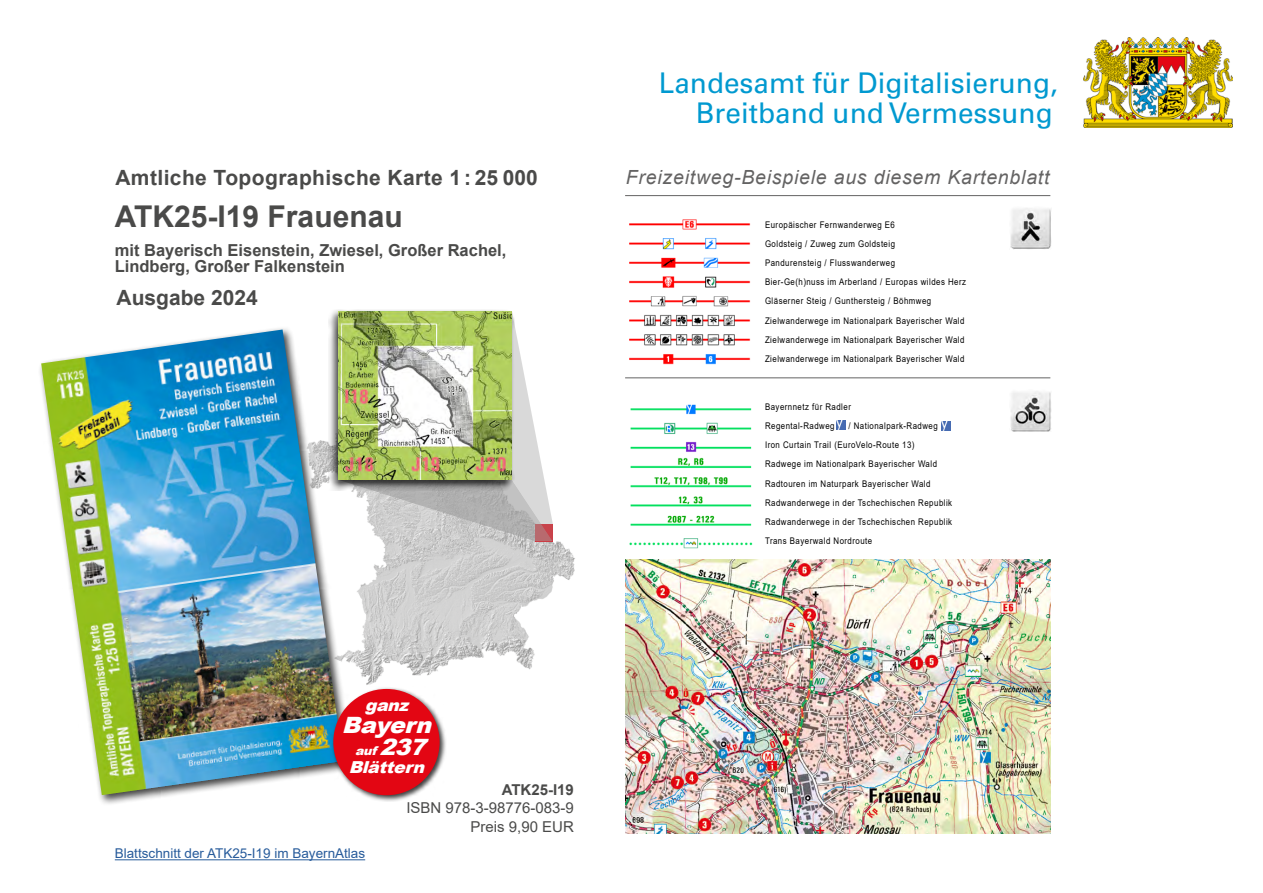
<style>
.page{position:relative;width:1263px;height:893px;background:#fff}
.page>*{position:absolute;margin:0;border:0;box-sizing:border-box;transform-origin:0 0}
.t1{font:700 30px "Arial";color:#4a4a49}
.t2{font:28.5px/30px "Univers";color:#0099d0;text-align:right}
.t3{font:italic 900 22.5px "Arial";color:#fff;scale:1.05 1}
.t4{font:700 21px "Arial";letter-spacing:.02em;color:#4a4a49}
.t5{font:700 21px "Arial";color:#4a4a49}
.t6{font:italic 19.5px "Arial";letter-spacing:.04em;color:#646363}
.t7{font:700 16.5px/16.5px "Arial";color:#4a4a49}
.t8{font:italic 900 16.5px "Arial";color:#fff;scale:1.05 1}
.t9{font:15px/18.8px "Arial";color:#4a4a49;text-align:right}
.t10{font:700 15px "Arial";color:#4a4a49}
.t11{font:13.5px "Arial";color:#275b9b}
.t12{font:italic 900 12px "Arial";color:#fff;scale:1.05 1}
.t13{font:9.15px/19.2px "Arial";letter-spacing:.06em;color:#000;scale:.86 1}
.s1{font-size:22.5px}
</style>
<div class="page">
<img style="left:354px;top:541px;width:221px;height:144px">
<svg style="left:356px;top:319px;width:197px;height:222px"></svg>
<hr style="left:625px;top:195px;width:425px;height:1px;background:#646363">
<hr style="left:625px;top:377px;width:425px;height:1px;background:#646363">
<div style="left:38px;top:326px;width:316px;height:480px;background:#000;opacity:.75"></div>
<img style="left:41px;top:330px;width:302px;height:465px">
<div style="left:328px;top:309px;width:186px;height:182px;background:#000;opacity:.75"></div>
<img style="left:339px;top:311px;width:173px;height:169px">
<img style="left:625px;top:559px;width:425px;height:274px">
<hr style="left:115px;top:859px;width:250px;height:1px;background:#275b9b">
<img style="left:629px;top:219px;width:122px;height:146px">
<img style="left:629px;top:404px;width:124px;height:145px">
<svg style="left:837px;top:421px;width:9px;height:9px"></svg>
<svg style="left:941px;top:422px;width:9px;height:9px"></svg>
<img style="left:1010px;top:208px;width:41px;height:41px">
<img style="left:1010px;top:391px;width:42px;height:41px">
<img style="left:1083px;top:38px;width:149px;height:89px">
<div style="left:331px;top:687px;width:115px;height:115px;background:#000;opacity:.75"></div>
<div style="left:333px;top:689px;width:107px;height:106px;background:#e30613;border-radius:50%"></div>
<h3 class="t4" style="left:115px;top:163px;width:424px">Amtliche Topographische Karte 1 : 25 000</h3>
<h1 class="t1" style="left:115px;top:195px;width:289px">ATK25-I19 Frauenau</h1>
<h3 class="t7" style="left:115px;top:242px;width:393px">mit Bayerisch Eisenstein, Zwiesel, Großer Rachel,<br>Lindberg, Großer Falkenstein</h3>
<h3 class="t5" style="left:117px;top:282px;width:143px">Ausgabe 2024</h3>
<h2 class="t2" style="left:659px;top:68px;width:400px">Landesamt für Digitalisierung,<br>Breitband und Vermessung</h2>
<h3 class="t6" style="left:626px;top:165px;width:425px">Freizeitweg-Beispiele aus diesem Kartenblatt</h3>
<p class="t13" style="left:765px;top:215px;width:235px">Europäischer Fernwanderweg E6<br>Goldsteig / Zuweg zum Goldsteig<br>Pandurensteig / Flusswanderweg<br>Bier-Ge(h)nuss im Arberland / Europas wildes Herz Gläserner Steig / Gunthersteig / Böhmweg Zielwanderwege im Nationalpark Bayerischer Wald Zielwanderwege im Nationalpark Bayerischer Wald Zielwanderwege im Nationalpark Bayerischer Wald</p>
<p class="t13" style="left:765px;top:397px;width:101px">Bayernnetz für Radler<br>Regental-Radweg</p>
<p class="t13" style="left:765px;top:416px;width:219px;text-indent:83px">/ Nationalpark-Radweg Iron Curtain Trail (EuroVelo-Route 13)<br>Radwege im Nationalpark Bayerischer Wald Radtouren im Naturpark Bayerischer Wald Radwanderwege in der Tschechischen Republik Radwanderwege in der Tschechischen Republik Trans Bayerwald Nordroute</p>
<h3 class="t8" style="left:365px;top:693px;width:49px">ganz</h3>
<h3 class="t3" style="left:342px;top:708px;width:94px">Bayern</h3>
<h3 class="t12" style="left:355px;top:742px;width:77px">auf <span class="s1">237</span></h3>
<h3 class="t8" style="left:349px;top:755px;width:79px">Blättern</h3>
<h3 class="t11" style="left:115px;top:844px;width:252px">Blattschnitt der ATK25-I19 im BayernAtlas</h3>
<h3 class="t10" style="left:502px;top:779px;width:74px">ATK25-I19</h3>
<h3 class="t9" style="left:406px;top:798px;width:169px">ISBN 978-3-98776-083-9<br>Preis 9,90 EUR</h3>
</div>
